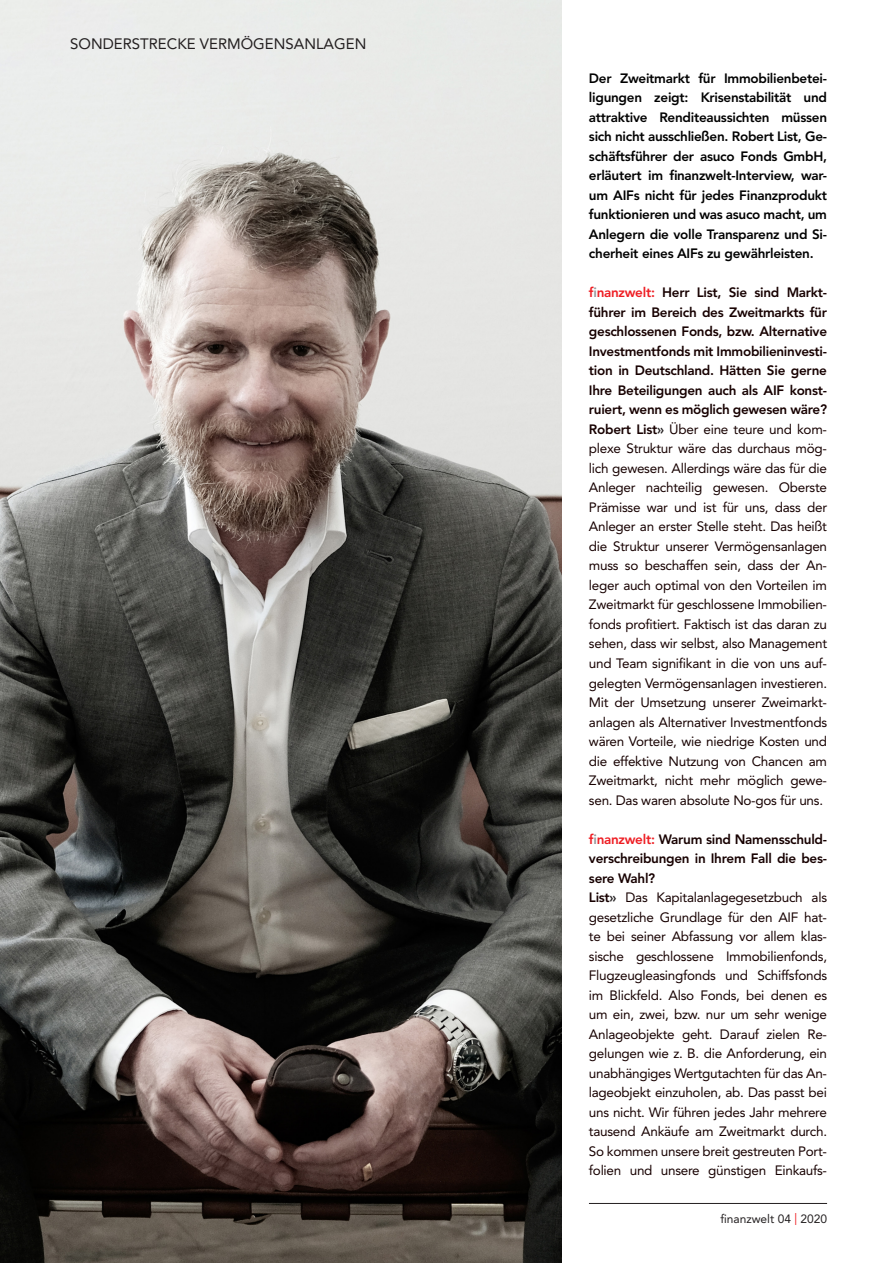
<style>
.page{position:relative;width:893px;height:1263px;background:#fff}
.page>*{position:absolute;margin:0;border:0;box-sizing:border-box;transform-origin:0 0}
.t1{font:15px "Avenir LT Std";color:#231f20}
.Fließtext_-_Standard{font:13.5px/19.5px "Avenir LT Std";letter-spacing:-.02em;color:#170000;text-align:justify}
.Fließtext_-_Standard-2{font:800 13.5px/19.5px "Avenir LT Std";letter-spacing:-.02em;color:#000;text-align:justify}
.Fließtext_-_Standard-3{font:800 13.5px/19.5px "Avenir LT Std";letter-spacing:-.02em;color:#170000;text-align:justify}
.t2{font:12px "Avenir LT Std";color:#231f20}
.s1{color:#ee1d23}
.s2{color:#939598}
.s3{font-weight:800}
.s4{font-weight:800;color:#231f20}
</style>
<div class="page">
<hr style="left:589px;top:1203px;width:238px;height:1px;background:#231f20">
<img style="left:0;top:0;width:561px;height:1263px">
<p class="t1" style="left:70px;top:35px;width:298px">SONDERSTRECKE VERMÖGENSANLAGEN</p>
<p class="Fließtext_-_Standard-2" style="left:589px;top:69px;width:240px">Der Zweitmarkt für Immobilienbetei&shy;ligungen zeigt: Krisenstabilität und attraktive Renditeaussichten müssen sich nicht ausschließen. Robert List, Ge&shy;schäftsführer der asuco Fonds GmbH, erläutert im finanzwelt-Interview, war&shy;um AIFs nicht für jedes Finanzprodukt funktionieren und was asuco macht, um Anlegern die volle Transparenz und Si&shy;cherheit eines AIFs zu gewährleisten.</p>
<p class="Fließtext_-_Standard-3" style="left:589px;top:283px;width:240px"><span class="s1">f</span><span class="s2">i</span><span class="s1">nanzwelt:</span> Herr List, Sie sind Markt&shy;führer im Bereich des Zweitmarkts für geschlossenen Fonds, bzw. Alternative Investmentfonds mit Immobilieninvesti&shy;tion in Deutschland. Hätten Sie gerne Ihre Beteiligungen auch als AIF konst&shy;ruiert, wenn es möglich gewesen wäre?</p>
<p class="Fließtext_-_Standard" style="left:589px;top:420px;width:240px"><span class="s3">Robert List</span><span class="s4">»</span> Über eine teure und kom&shy;plexe Struktur wäre das durchaus mög&shy;lich gewesen. Allerdings wäre das für die Anleger nachteilig gewesen. Oberste Prämisse war und ist für uns, dass der Anleger an erster Stelle steht. Das heißt die Struktur unserer Vermögensanlagen muss so beschaffen sein, dass der An&shy;leger auch optimal von den Vorteilen im Zweitmarkt für geschlossene Immobilien&shy;fonds profitiert. Faktisch ist das daran zu sehen, dass wir selbst, also Management und Team signifikant in die von uns auf&shy;gelegten Vermögensanlagen investieren.<br>Mit der Umsetzung unserer Zweimarkt&shy;anlagen als Alternativer Investmentfonds wären Vorteile, wie niedrige Kosten und die effektive Nutzung von Chancen am Zweitmarkt, nicht mehr möglich gewe&shy;sen. Das waren absolute No-gos für uns.</p>
<p class="Fließtext_-_Standard-3" style="left:589px;top:829px;width:240px"><span class="s1">f</span><span class="s2">i</span><span class="s1">nanzwelt:</span> Warum sind Namensschuld&shy;verschreibungen in Ihrem Fall die bes&shy;sere Wahl?</p>
<p class="Fließtext_-_Standard" style="left:589px;top:888px;width:240px"><span class="s3">List</span><span class="s4">»</span> Das Kapitalanlagegesetzbuch als gesetzliche Grundlage für den AIF hat&shy;te bei seiner Abfassung vor allem klas&shy;sische geschlossene Immobilienfonds, Flugzeugleasingfonds und Schiffsfonds im Blickfeld. Also Fonds, bei denen es um ein, zwei, bzw. nur um sehr wenige Anlageobjekte geht. Darauf zielen Re&shy;gelungen wie z. B. die Anforderung, ein unabhängiges Wertgutachten für das An&shy;lageobjekt einzuholen, ab. Das passt bei uns nicht. Wir führen jedes Jahr mehrere tausend Ankäufe am Zweitmarkt durch.<br>So kommen unsere breit gestreuten Port&shy;folien und unsere günstigen Einkaufs-</p>
<p class="t2" style="left:720px;top:1212px;width:108px">finanzwelt 04 <span class="s1">|</span> 2020</p>
</div>
